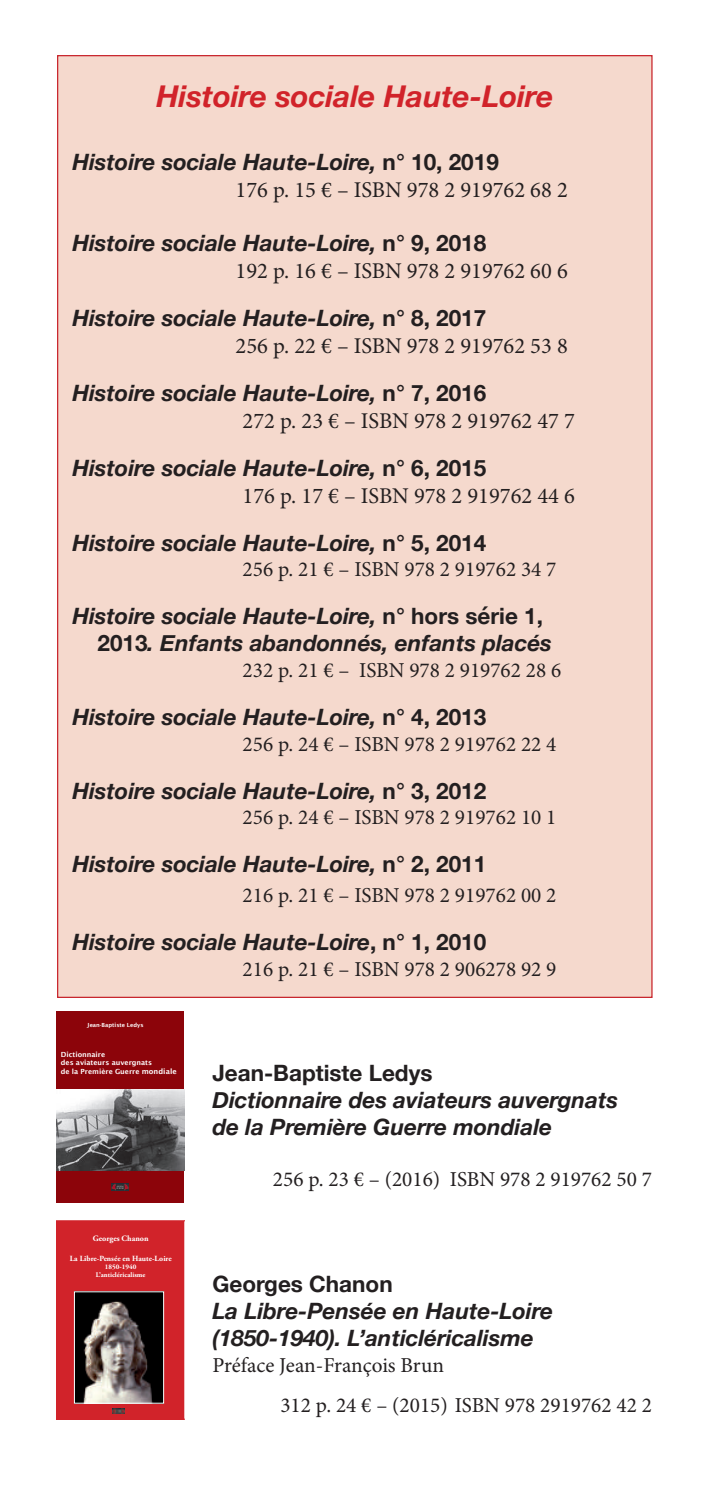
<style>
.page{position:relative;width:709px;height:1489px;background:#fff}
.page>*{position:absolute;margin:0;border:0;box-sizing:border-box;transform-origin:0 0}
.t1{font:italic 700 30px "Helvetica Neue";color:#d1232a}
.t2{font:italic 700 22.5px/27px "Helvetica Neue";color:#231f20}
.t3{font:22.5px "Minion Pro";color:#231f20}
.t4{font:700 22.5px "Helvetica Neue";color:#231f20}
.t5{font:21.25px/39.8px "Minion Pro";color:#231f20}
.t6{font:700 8.25px "Adobe Garamond Pro";color:#fff}
.t7{font:700 8px "Adobe Garamond Pro";color:#fff}
.t8{font:600 7px/8.5px "Lucida Sans";color:#fff}
.t9{font:700 7px/8.5px "Adobe Garamond Pro";color:#fff;text-align:center}
.t10{font:600 5.5px "Lucida Sans";color:#fff}
.s1{font-style:normal}
.s2{font-size:7.25px}
</style>
<div class="page">
<div style="left:57px;top:55px;width:596px;height:943px;background:#f5d9cd"></div>
<svg style="left:56px;top:1220px;width:128px;height:199px;background:#9f3639"></svg>
<div style="left:56px;top:1010px;width:128px;height:192px;background:#8c040a"></div>
<img style="left:56px;top:1089px;width:128px;height:81px">
<img style="left:112px;top:1183px;width:16px;height:7px">
<h1 class="t1" style="left:156px;top:72px;width:398px">Histoire sociale Haute-Loire</h1>
<p class="t2" style="left:72px;top:149px;width:428px">Histoire sociale Haute-Loire, <span class="s1">n° 10, 2019</span></p>
<p class="t3" style="left:235px;top:174px;width:334px">176 p. 15 € – ISBN 978 2 919762 68 2</p>
<p class="t2" style="left:72px;top:230px;width:415px">Histoire sociale Haute-Loire, <span class="s1">n° 9, 2018</span></p>
<p class="t3" style="left:235px;top:255px;width:334px">192 p. 16 € – ISBN 978 2 919762 60 6</p>
<p class="t2" style="left:72px;top:305px;width:415px">Histoire sociale Haute-Loire, <span class="s1">n° 8, 2017</span></p>
<p class="t3" style="left:235px;top:330px;width:334px">256 p. 22 € – ISBN 978 2 919762 53 8</p>
<p class="t2" style="left:72px;top:380px;width:415px">Histoire sociale Haute-Loire, <span class="s1">n° 7, 2016</span></p>
<p class="t3" style="left:243px;top:405px;width:334px">272 p. 23 € – ISBN 978 2 919762 47 7</p>
<p class="t2" style="left:72px;top:455px;width:415px">Histoire sociale Haute-Loire, <span class="s1">n° 6, 2015</span></p>
<p class="t3" style="left:243px;top:480px;width:334px">176 p. 17 € – ISBN 978 2 919762 44 6</p>
<p class="t2" style="left:72px;top:530px;width:415px">Histoire sociale Haute-Loire, <span class="s1">n° 5, 2014</span></p>
<p class="t5" style="left:243px;top:550px;width:315px">256 p. 21 € – ISBN 978 2 919762 34 7</p>
<p class="t2" style="left:97px;top:603px;width:456px;text-indent:-25px">Histoire sociale Haute-Loire, <span class="s1">n° hors série 1,<br>2013</span>. Enfants abandonnés, enfants placés</p>
<p class="t5" style="left:243px;top:650px;width:320px">232 p. 21 € – ISBN 978 2 919762 28 6</p>
<p class="t2" style="left:72px;top:704px;width:415px">Histoire sociale Haute-Loire, <span class="s1">n° 4, 2013</span></p>
<p class="t5" style="left:243px;top:724px;width:315px">256 p. 24 € – ISBN 978 2 919762 22 4</p>
<p class="t2" style="left:72px;top:777px;width:415px">Histoire sociale Haute-Loire, <span class="s1">n° 3, 2012</span></p>
<p class="t5" style="left:243px;top:797px;width:315px">256 p. 24 € – ISBN 978 2 919762 10 1</p>
<p class="t2" style="left:72px;top:851px;width:415px">Histoire sociale Haute-Loire, <span class="s1">n° 2, 2011</span></p>
<p class="t5" style="left:243px;top:875px;width:315px">216 p. 21 € – ISBN 978 2 919762 00 2</p>
<p class="t2" style="left:72px;top:929px;width:415px">Histoire sociale Haute-Loire<span class="s1">, n° 1, 2010</span></p>
<p class="t5" style="left:243px;top:949px;width:315px">216 p. 21 € – ISBN 978 2 906278 92 9</p>
<p class="t10" style="left:87px;top:1022px;width:58px">Jean-Baptiste Ledys</p>
<p class="t8" style="left:61px;top:1049px;width:117px">Dictionnaire<br>des aviateurs auvergnats<br>de la Première Guerre <span class="s2">mondiale</span></p>
<p class="t6" style="left:93px;top:1233px;width:57px">Georges Chanon</p>
<p class="t7" style="left:70px;top:1253px;width:103px">La Libre-Pensée en Haute-Loire</p>
<p class="t9" style="left:96px;top:1262px;width:51px">1850-1940<br>L’anticléricalisme</p>
<p class="t4" style="left:212px;top:1055px;width:222px">Jean-Baptiste Ledys</p>
<p class="t2" style="left:212px;top:1087px;width:407px">Dictionnaire des aviateurs auvergnats de la Première Guerre mondiale</p>
<p class="t5" style="left:273px;top:1159px;width:380px">256 p. 23 € – (2016) ISBN 978 2 919762 50 7</p>
<p class="t4" style="left:212px;top:1266px;width:182px">Georges Chanon</p>
<p class="t2" style="left:212px;top:1298px;width:342px">La Libre-Pensée en Haute-Loire (1850-1940). L’anticléricalisme</p>
<p class="t5" style="left:280px;top:1345px;width:373px;text-indent:-68px">Préface Jean-François Brun<br>312 p. 24 € – (2015) ISBN 978 2919762 42 2</p>
</div>
